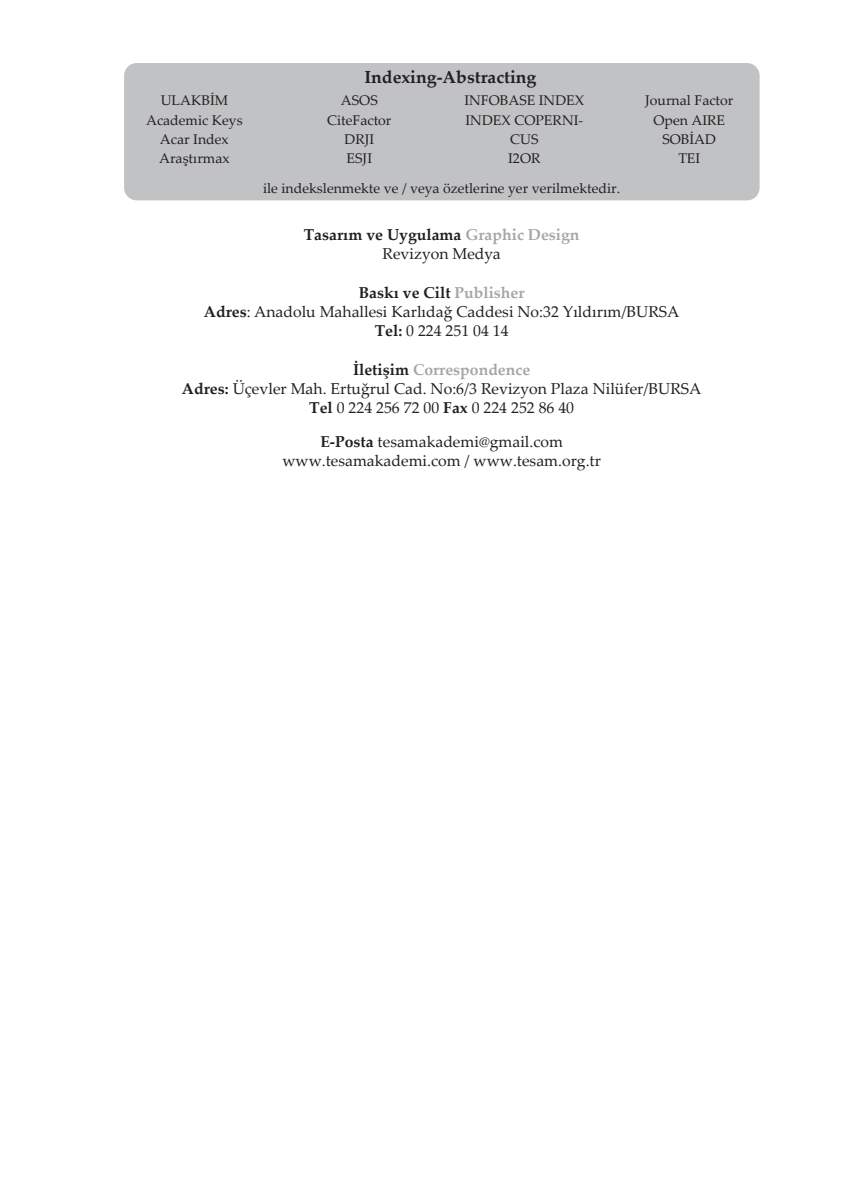
<style>
.page{position:relative;width:844px;height:1191px;background:#fff}
.page>*{position:absolute;margin:0;border:0;box-sizing:border-box;transform-origin:0 0}
.t1{font:700 17.5px "Palatino Linotype";color:#231f20}
.Dergi{font:15.75px "Palatino Linotype";color:#231f20}
.Dergi-2{font:700 15.75px "Palatino Linotype";color:#231f20}
.Dergi-3{font:700 15.75px "Palatino Linotype";color:#a6a6a6}
.t2{font:14px/19.2px "Palatino Linotype";color:#231f20;text-align:center}
.s1{color:#a6a6a6}
.s2{font-weight:700}
.s3{color:#231f20}
</style>
<div class="page">
<div style="left:124px;top:63px;width:635px;height:137px;background:#c1c2c4;border-radius:13px"></div>
<p class="t2" style="left:161px;top:90px;width:69px">ULAKBİM</p>
<p class="t2" style="left:146px;top:110px;width:98px">Academic Keys</p>
<p class="t2" style="left:160px;top:129px;width:70px">Acar Index</p>
<p class="t2" style="left:159px;top:148px;width:72px">Araştırmax</p>
<p class="t1" style="left:364px;top:65px;width:173px">Indexing-Abstracting</p>
<p class="t2" style="left:341px;top:90px;width:38px">ASOS</p>
<p class="t2" style="left:327px;top:110px;width:66px">CiteFactor</p>
<p class="t2" style="left:344px;top:129px;width:31px">DRJI</p>
<p class="t2" style="left:346px;top:148px;width:27px">ESJI</p>
<p class="t2" style="left:464px;top:90px;width:121px">INFOBASE INDEX</p>
<p class="t2" style="left:465px;top:110px;width:119px">INDEX COPERNI-<br>CUS</p>
<p class="t2" style="left:508px;top:148px;width:34px">I2OR</p>
<p class="t2" style="left:263px;top:178px;width:359px">ile indekslenmekte ve / veya özetlerine yer verilmektedir.</p>
<p class="t2" style="left:645px;top:90px;width:90px">Journal Factor</p>
<p class="t2" style="left:653px;top:110px;width:73px">Open AIRE</p>
<p class="t2" style="left:662px;top:129px;width:55px">SOBİAD</p>
<p class="t2" style="left:678px;top:148px;width:23px">TEI</p>
<p class="Dergi-2" style="left:304px;top:223px;width:277px">Tasarım ve Uygulama <span class="s1">Graphic Design</span></p>
<p class="Dergi" style="left:382px;top:242px;width:120px">Revizyon Medya</p>
<p class="Dergi-2" style="left:359px;top:281px;width:167px">Baskı ve Cilt <span class="s1">Publisher</span></p>
<p class="Dergi" style="left:204px;top:300px;width:477px"><span class="s2">Adres</span>: Anadolu Mahallesi Karlıdağ Caddesi No:32 Yıldırım/BURSA</p>
<p class="Dergi" style="left:374px;top:319px;width:135px"><span class="s2">Tel:</span> 0 224 251 04 14</p>
<p class="Dergi-3" style="left:353px;top:358px;width:179px"><span class="s3">İletişim</span> Correspondence</p>
<p class="Dergi" style="left:182px;top:377px;width:521px"><span class="s2">Adres:</span> Üçevler Mah. Ertuğrul Cad. No:6/3 Revizyon Plaza Nilüfer/BURSA</p>
<p class="Dergi" style="left:309px;top:396px;width:266px"><span class="s2">Tel</span> 0 224 256 72 00 <span class="s2">Fax</span> 0 224 252 86 40</p>
<p class="Dergi" style="left:320px;top:431px;width:244px"><span class="s2">E-Posta</span> tesamakademi@gmail.com</p>
<p class="Dergi" style="left:282px;top:450px;width:320px">www.tesamakademi.com / www.tesam.org.tr</p>
</div>
